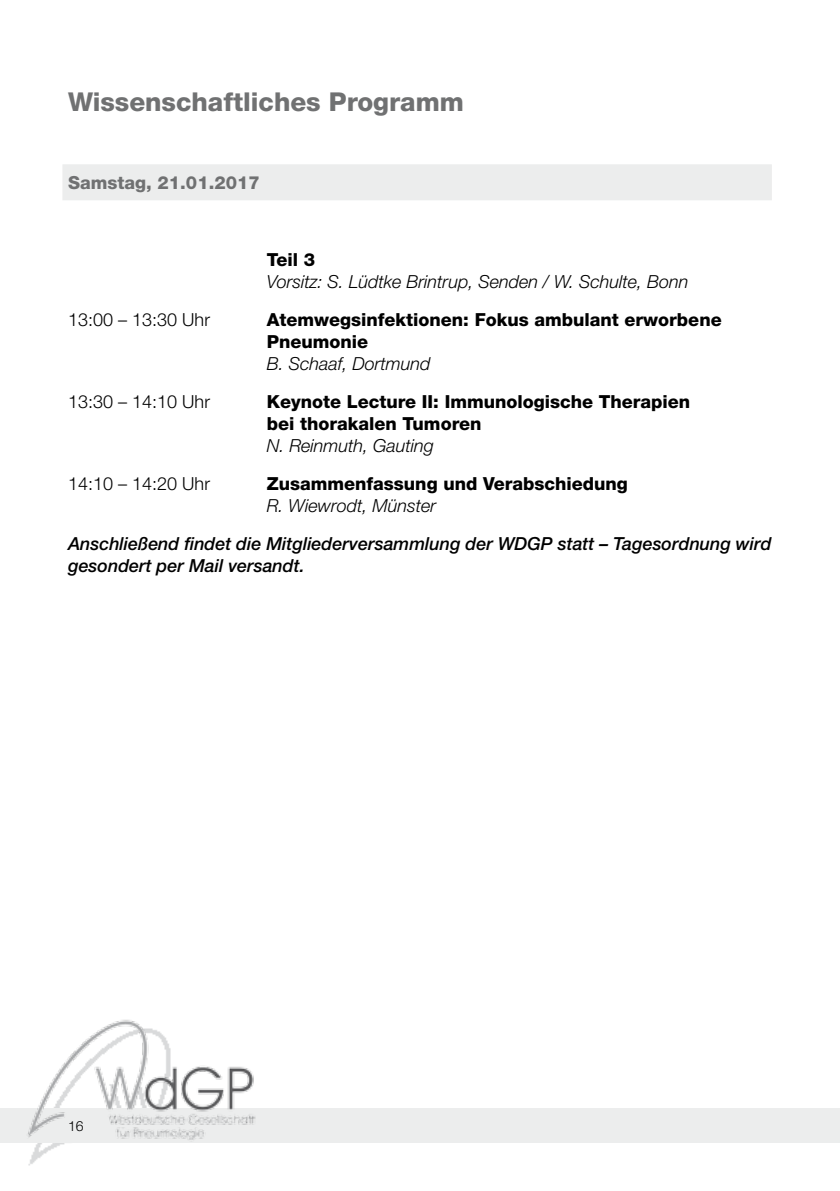
<style>
.page{position:relative;width:840px;height:1191px;background:#fff}
.page>*{position:absolute;margin:0;border:0;box-sizing:border-box;transform-origin:0 0}
.t1{font:800 26px "Helvetica Neue";color:#707172}
.t2{font:800 18px/21.6px "Helvetica Neue";color:#000}
.t3{font:italic 300 18px "Helvetica Neue";color:#000}
.t4{font:italic 500 18px/21.6px "Helvetica Neue";color:#000}
.t5{font:300 18px "Helvetica Neue";color:#000}
.t6{font:800 18px "Helvetica Neue";color:#707172}
.t7{font:300 14px "Helvetica Neue";color:#000}
</style>
<div class="page">
<img style="left:18px;top:1142px;width:36px;height:24px">
<div style="left:0;top:1108px;width:839px;height:34px;background:#eceded"></div>
<img style="left:24px;top:1019px;width:234px;height:129px">
<div style="left:62px;top:164px;width:709px;height:36px;background:#eceded"></div>
<h1 class="t1" style="left:68px;top:86px;width:397px">Wissenschaftliches Programm</h1>
<p class="t6" style="left:68px;top:172px;width:193px">Samstag, 21.01.2017</p>
<p class="t2" style="left:266px;top:249px;width:50px">Teil 3</p>
<p class="t3" style="left:266px;top:271px;width:423px">Vorsitz: S. Lüdtke Brintrup, Senden / W. Schulte, Bonn</p>
<p class="t5" style="left:68px;top:309px;width:143px">13:00 – 13:30 Uhr</p>
<p class="t2" style="left:266px;top:309px;width:456px">Atemwegsinfektionen: Fokus ambulant erworbene<br>Pneumonie</p>
<p class="t3" style="left:266px;top:352px;width:165px">B. Schaaf, Dortmund</p>
<p class="t5" style="left:68px;top:391px;width:143px">13:30 – 14:10 Uhr</p>
<p class="t2" style="left:266px;top:391px;width:425px">Keynote Lecture II: Immunologische Therapien bei thorakalen Tumoren</p>
<p class="t3" style="left:266px;top:434px;width:169px">N. Reinmuth, Gauting</p>
<p class="t5" style="left:68px;top:473px;width:143px">14:10 – 14:20 Uhr</p>
<p class="t2" style="left:266px;top:473px;width:362px">Zusammenfassung und Verabschiedung</p>
<p class="t3" style="left:266px;top:494px;width:171px">R. Wiewrodt, Münster</p>
<p class="t4" style="left:68px;top:533px;width:704px">Anschließend findet die Mitgliederversammlung der WDGP statt – Tagesordnung wird gesondert per Mail versandt.</p>
<p class="t7" style="left:68px;top:1117px;width:17px">16</p>
</div>
